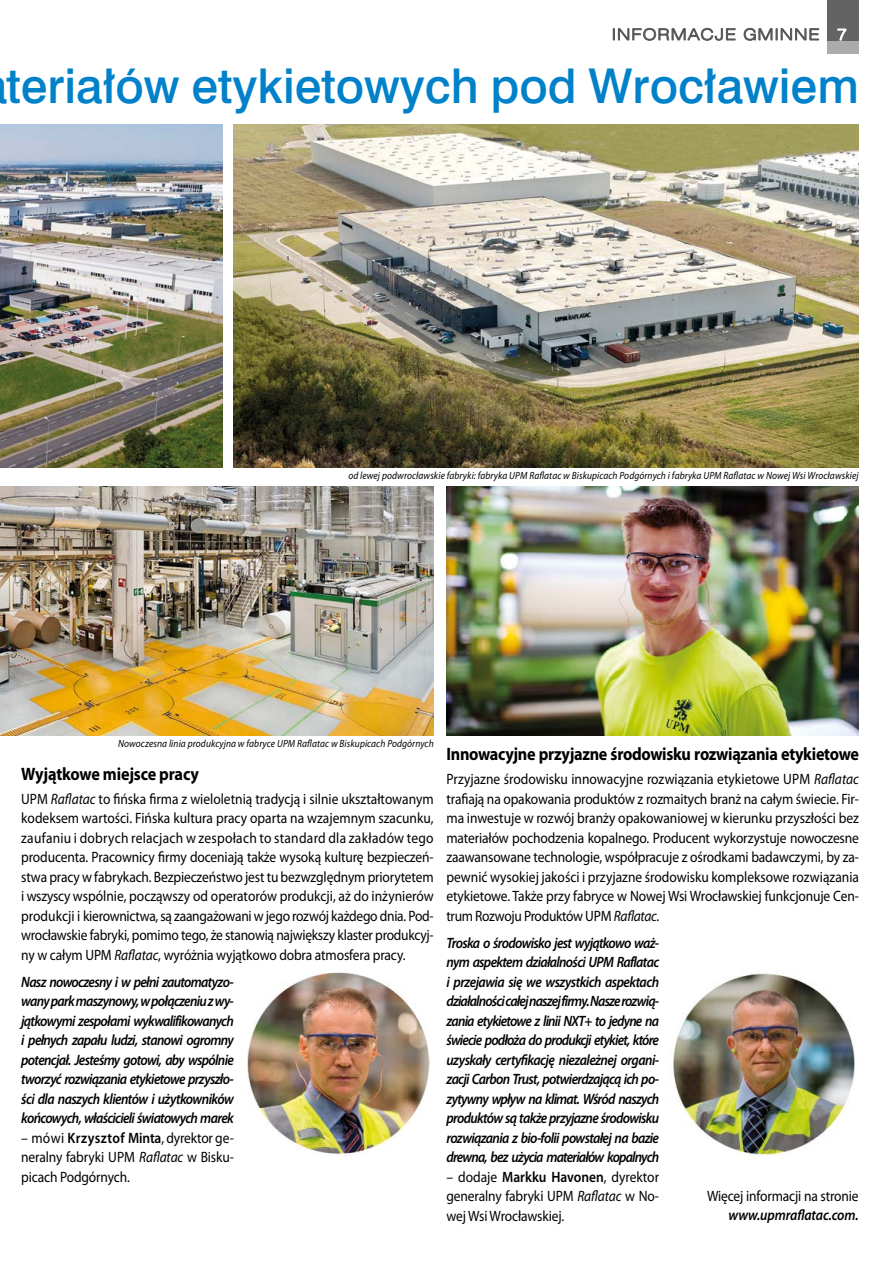
<style>
.page{position:relative;width:893px;height:1263px;background:#fff}
.page>*{position:absolute;margin:0;border:0;box-sizing:border-box;transform-origin:0 0}
.t1{font:48px "Swis 721 Md EU";color:#0081c9}
.t2{font:700 18px "Myriad Pro";letter-spacing:-.02em;color:#000;scale:.9 1}
.t3{font:15px/19.5px "Myriad Pro";letter-spacing:-.01em;color:#000;text-align:justify;scale:.9 1}
.t4{font:italic 600 15px/19.5px "Myriad Pro";letter-spacing:-.05em;color:#000;text-align:justify;scale:.9 1}
.t5{font:italic 600 15px "Myriad Pro";letter-spacing:-.01em;color:#000;scale:.9 1}
.t6{font:italic 10.5px "Myriad Pro";letter-spacing:.01em;color:#000;scale:.9 1}
.s1{font-style:italic}
.s2{font-weight:600}
</style>
<div class="page">
<img style="left:0;top:124px;width:223px;height:344px">
<img style="left:234px;top:124px;width:625px;height:344px">
<img style="left:673px;top:973px;width:182px;height:184px">
<img style="left:446px;top:487px;width:413px;height:249px">
<img style="left:248px;top:972px;width:182px;height:184px">
<img style="left:0;top:487px;width:434px;height:249px">
<div style="left:827px;top:40px;width:32px;height:13px;background:#ababaa"></div>
<div style="left:827px;top:0;width:32px;height:40px;background:#646363"></div>
<svg style="left:837px;top:28px;width:10px;height:13px"></svg>
<svg style="left:613px;top:27px;width:123px;height:14px"></svg>
<svg style="left:743px;top:27px;width:76px;height:14px"></svg>
<h1 class="t1" style="left:6px;top:56px;width:854px">teriałów etykietowych pod Wrocławiem</h1>
<p class="t6" style="left:348px;top:469px;width:568px">od lewej podwrocławskie fabryki: fabryka UPM Raflatac w Biskupicach Podgórnych i fabryka UPM Raflatac w Nowej Wsi Wrocławskiej</p>
<p class="t6" style="left:118px;top:737px;width:352px">Nowoczesna linia produkcyjna w fabryce UPM Raflatac w Biskupicach Podgórnych</p>
<p class="t2" style="left:21px;top:762px;width:199px">Wyjątkowe miejsce pracy</p>
<p class="t3" style="left:21px;top:789px;width:460px">UPM <span class="s1">Raflatac</span> to fińska firma z wieloletnią tradycją i silnie ukształtowanym kodeksem wartości. Fińska kultura pracy oparta na wzajemnym szacunku, zaufaniu i dobrych relacjach w zespołach to standard dla zakładów tego producenta. Pracownicy firmy doceniają także wysoką kulturę bezpieczeń&shy;stwa pracy w fabrykach. Bezpieczeństwo jest tu bezwzględnym priorytetem i wszyscy wspólnie, począwszy od operatorów produkcji, aż do inżynierów produkcji i kierownictwa, są zaangażowani w jego rozwój każdego dnia. Pod&shy;wrocławskie fabryki, pomimo tego, że stanowią największy klaster produkcyj&shy;ny w całym UPM <span class="s1">Raflatac</span>, wyróżnia wyjątkowo dobra atmosfera pracy.</p>
<p class="t4" style="left:21px;top:972px;width:238px">Nasz nowoczesny i w pełni zautomatyzo&shy;wany park maszynowy, w połączeniu z wy&shy;jątkowymi zespołami wykwalifikowanych i pełnych zapału ludzi, stanowi ogromny potencjał. Jesteśmy gotowi, aby wspólnie tworzyć rozwiązania etykietowe przyszło&shy;ści dla naszych klientów i użytkowników końcowych, właścicieli światowych marek</p>
<p class="t3" style="left:21px;top:1128px;width:238px">– mówi <span class="s2">Krzysztof Minta</span>, dyrektor ge&shy;neralny fabryki UPM <span class="s1">Raflatac</span> w Bisku&shy;picach Podgórnych.</p>
<p class="t2" style="left:446px;top:742px;width:460px">Innowacyjne przyjazne środowisku rozwiązania etykietowe</p>
<p class="t3" style="left:446px;top:769px;width:460px">Przyjazne środowisku innowacyjne rozwiązania etykietowe UPM <span class="s1">Raflatac </span>trafiają na opakowania produktów z rozmaitych branż na całym świecie. Fir&shy;ma inwestuje w rozwój branży opakowaniowej w kierunku przyszłości bez materiałów pochodzenia kopalnego. Producent wykorzystuje nowoczesne zaawansowane technologie, współpracuje z ośrodkami badawczymi, by za&shy;pewnić wysokiej jakości i przyjazne środowisku kompleksowe rozwiązania etykietowe. Także przy fabryce w Nowej Wsi Wrocławskiej funkcjonuje Cen&shy;trum Rozwoju Produktów UPM <span class="s1">Raflatac</span>.</p>
<p class="t4" style="left:446px;top:932px;width:238px">Troska o środowisko jest wyjątkowo waż&shy;nym aspektem działalności UPM Raflatac i przejawia się we wszystkich aspektach działalności całej naszej firmy. Nasze rozwią&shy;zania etykietowe z linii NXT+ to jedyne na świecie podłoża do produkcji etykiet, które uzyskały certyfikację niezależnej organi&shy;zacji Carbon Trust, potwierdzającą ich po&shy;zytywny wpływ na klimat. Wśród naszych produktów są także przyjazne środowisku rozwiązania z bio-folii powstałej na bazie drewna, bez użycia materiałów kopalnych</p>
<p class="t3" style="left:446px;top:1167px;width:238px">– dodaje <span class="s2">Markku Havonen</span>, dyrektor generalny fabryki UPM <span class="s1">Raflatac</span> w No&shy;wej Wsi Wrocławskiej.</p>
<p class="t3" style="left:707px;top:1186px;width:170px">Więcej informacji na stronie</p>
<p class="t5" style="left:729px;top:1206px;width:146px">www.upmraflatac.com.</p>
</div>
